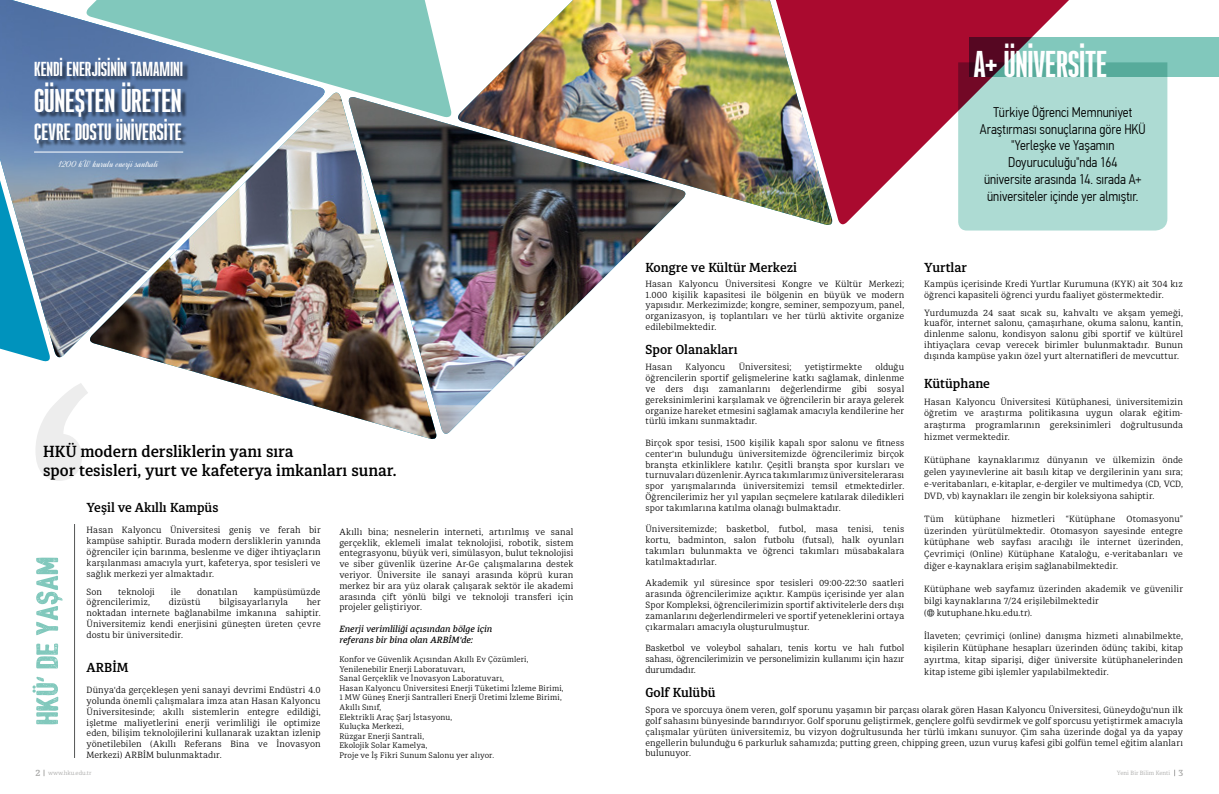
<style>
.page{position:relative;width:1219px;height:794px;background:#fff}
.page>*{position:absolute;margin:0;border:0;box-sizing:border-box;transform-origin:0 0}
.t1{font:700 37.3px "Ristretto Pro";letter-spacing:-.005em;color:#fff}
.t2{font:700 33px "Ristretto Pro";letter-spacing:-.005em;color:#fff}
.t3{font:700 23.5px "Ristretto Pro";color:#fff}
.t4{font:700 20.2px "Ristretto Pro";letter-spacing:-.005em;color:#fff}
.t5{font:600 16px/19.2px "Diaria Pro";color:#000}
.t6{font:300 14px/16.8px "PF Din Text Cond Pro";color:#000;text-align:center}
.t7{font:600 13px "Diaria Pro";color:#000}
.t8{font:10.4px "Dynalight";color:#fff}
.t9{font:300 9px/10.8px "Diaria Pro";letter-spacing:.01em;color:#000;text-align:justify}
.t10{font:italic 500 9px/10.8px "Diaria Pro";color:#000}
.t11{font:300 8px/9.6px "Diaria Pro";letter-spacing:.015em;color:#000}
.t12{font:300 6px "Diaria Pro";color:#a8a8a7}
.s1{font-weight:600;font-size:9px}
</style>
<div class="page">
<svg style="left:834px;top:0;width:235px;height:225px;fill:#aa0a2f"></svg>
<img style="left:478px;top:0;width:355px;height:225px">
<img style="left:52px;top:11px;width:35px;height:347px">
<img style="left:438px;top:97px;width:250px;height:337px">
<img style="left:87px;top:119px;width:350px;height:320px">
<svg style="left:82px;top:0;width:371px;height:119px;background:#87babe"></svg>
<svg style="left:0;top:0;width:52px;height:362px;background:#5c92b4"></svg>
<svg style="left:927px;top:609px;width:7px;height:7px"></svg>
<div style="left:958px;top:62px;width:209px;height:168px;background:#addbd3"></div>
<svg style="left:969px;top:37px;width:250px;height:40px;background:#6d9f98"></svg>
<svg style="left:36px;top:383px;width:52px;height:98px"></svg>
<hr style="left:74px;top:524px;width:1px;height:234px;background:#545656">
<svg style="left:32px;top:557px;width:31px;height:167px"></svg>
<div style="left:36px;top:59px;width:153px;height:91px;background:#000;opacity:.5"></div>
<hr style="left:34px;top:152px;width:149px;height:1px;background:#fff">
<h3 class="t4" style="left:34px;top:57px;width:151px">KENDİ ENERJİSİNİN TAMAMINI</h3>
<h2 class="t2" style="left:34px;top:81px;width:149px">GÜNEŞTEN ÜRETEN</h2>
<h3 class="t3" style="left:34px;top:118px;width:149px">ÇEVRE DOSTU ÜNİVERSİTE</h3>
<p class="t8" style="left:59px;top:158px;width:101px">1200 kW kurulu enerji santrali</p>
<h3 class="t5" style="left:43px;top:441px;width:355px">HKÜ modern dersliklerin yanı sıra<br>spor tesisleri, yurt ve kafeterya imkanları sunar.</h3>
<h3 class="t7" style="left:87px;top:500px;width:133px">Yeşil ve Akıllı Kampüs</h3>
<p class="t9" style="left:87px;top:525px;width:236px">Hasan Kalyoncu Üniversitesi geniş ve ferah bir kampüse sahiptir. Burada modern dersliklerin yanında öğrenciler için barınma, beslenme ve diğer ihtiyaçların karşılanması amacıyla yurt, kafeterya, spor tesisleri ve sağlık merkezi yer almaktadır.</p>
<p class="t9" style="left:87px;top:586px;width:17px">Son</p>
<p class="t9" style="left:118px;top:586px;width:38px">teknoloji</p>
<p class="t9" style="left:171px;top:586px;width:12px">ile</p>
<p class="t9" style="left:197px;top:586px;width:42px">donatılan</p>
<p class="t9" style="left:254px;top:586px;width:69px">kampüsümüzde</p>
<p class="t9" style="left:87px;top:597px;width:65px">öğrencilerimiz,</p>
<p class="t9" style="left:169px;top:597px;width:33px">dizüstü</p>
<p class="t9" style="left:219px;top:597px;width:70px">bilgisayarlarıyla</p>
<p class="t9" style="left:87px;top:597px;width:236px;text-indent:220px">her noktadan internete bağlanabilme imkanına sahiptir.<br>Üniversitemiz kendi enerjisini güneşten üreten çevre dostu bir üniversitedir.</p>
<h3 class="t7" style="left:87px;top:659px;width:43px">ARBİM</h3>
<p class="t9" style="left:87px;top:684px;width:236px">Dünya'da gerçekleşen yeni sanayi devrimi Endüstri 4.0 yolunda önemli çalışmalara imza atan Hasan Kalyoncu Üniversitesinde; akıllı sistemlerin entegre edildiği, işletme maliyetlerini enerji verimliliği ile optimize eden, bilişim teknolojilerini kullanarak uzaktan izlenip yönetilebilen (Akıllı Referans Bina ve İnovasyon Merkezi) ARBİM bulunmaktadır.</p>
<p class="t9" style="left:339px;top:526px;width:236px">Akıllı bina; nesnelerin interneti, artırılmış ve sanal gerçeklik, eklemeli imalat teknolojisi, robotik, sistem entegrasyonu, büyük veri, simülasyon, bulut teknolojisi ve siber güvenlik üzerine Ar-Ge çalışmalarına destek veriyor. Üniversite ile sanayi arasında köprü kuran merkez bir ara yüz olarak çalışarak sektör ile akademi arasında çift yönlü bilgi ve teknoloji transferi için projeler geliştiriyor.</p>
<p class="t10" style="left:339px;top:623px;width:154px">Enerji verimliliği açısından bölge için referans bir bina olan ARBİM'de:</p>
<p class="t11" style="left:339px;top:654px;width:226px">Konfor ve Güvenlik Açısından Akıllı Ev Çözümleri, Yenilenebilir Enerji Laboratuvarı,<br>Sanal Gerçeklik ve İnovasyon Laboratuvarı,<br>Hasan Kalyoncu Üniversitesi Enerji Tüketimi İzleme Birimi, 1 MW Güneş Enerji Santralleri Enerji Üretimi İzleme Birimi, Akıllı Sınıf,<br>Elektrikli Araç Şarj İstasyonu,<br>Kuluçka Merkezi,<br>Rüzgar Enerji Santrali,<br>Ekolojik Solar Kamelya,<br>Proje ve İş Fikri Sunum Salonu yer alıyor.</p>
<h1 class="t1" style="left:974px;top:42px;width:135px">A+ ÜNİVERSİTE</h1>
<h3 class="t7" style="left:645px;top:259px;width:153px">Kongre ve Kültür Merkezi</h3>
<h3 class="t6" style="left:980px;top:104px;width:167px">Türkiye Öğrenci Memnuniyet<br>Araştırması sonuçlarına göre HKÜ "Yerleşke ve Yaşamın<br>Doyuruculuğu"nda 164<br>üniversite arasında 14. sırada A+ üniversiteler içinde yer almıştır.</h3>
<h3 class="t7" style="left:924px;top:259px;width:44px">Yurtlar</h3>
<p class="t9" style="left:645px;top:278px;width:260px">Hasan Kalyoncu Üniversitesi Kongre ve Kültür Merkezi; 1.000 kişilik kapasitesi ile bölgenin en büyük ve modern yapısıdır. Merkezimizde; kongre, seminer, sempozyum, panel, organizasyon, iş toplantıları ve her türlü aktivite organize edilebilmektedir.</p>
<p class="t9" style="left:924px;top:278px;width:260px">Kampüs içerisinde Kredi Yurtlar Kurumuna (KYK) ait 304 kız öğrenci kapasiteli öğrenci yurdu faaliyet göstermektedir.</p>
<p class="t9" style="left:924px;top:307px;width:260px">Yurdumuzda 24 saat sıcak su, kahvaltı ve akşam yemeği, kuaför, internet salonu, çamaşırhane, okuma salonu, kantin, dinlenme salonu, kondisyon salonu gibi sportif ve kültürel ihtiyaçlara cevap verecek birimler bulunmaktadır. Bunun dışında kampüse yakın özel yurt alternatifleri de mevcuttur.</p>
<h3 class="t7" style="left:645px;top:342px;width:94px">Spor Olanakları</h3>
<p class="t9" style="left:645px;top:362px;width:28px">Hasan</p>
<p class="t9" style="left:686px;top:362px;width:41px">Kalyoncu</p>
<p class="t9" style="left:739px;top:362px;width:54px">Üniversitesi;</p>
<p class="t9" style="left:805px;top:362px;width:59px">yetiştirmekte</p>
<p class="t9" style="left:645px;top:362px;width:260px;text-indent:230px">olduğu öğrencilerin sportif gelişmelerine katkı sağlamak, dinlenme ve ders dışı zamanlarını değerlendirme gibi sosyal gereksinimlerini karşılamak ve öğrencilerin bir araya gelerek organize hareket etmesini sağlamak amacıyla kendilerine her türlü imkanı sunmaktadır.</p>
<p class="t9" style="left:645px;top:437px;width:260px">Birçok spor tesisi, 1500 kişilik kapalı spor salonu ve fitness center'ın bulunduğu üniversitemizde öğrencilerimiz birçok branşta etkinliklere katılır. Çeşitli branşta spor kursları ve turnuvaları düzenlenir. Ayrıca takımlarımız üniversitelerarası spor yarışmalarında üniversitemizi temsil etmektedirler.<br>Öğrencilerimiz her yıl yapılan seçmelere katılarak diledikleri spor takımlarına katılma olanağı bulmaktadır.</p>
<p class="t9" style="left:645px;top:524px;width:260px">Üniversitemizde; basketbol, futbol, masa tenisi, tenis kortu, badminton, salon futbolu (futsal), halk oyunları takımları bulunmakta ve öğrenci takımları müsabakalara katılmaktadırlar.</p>
<p class="t9" style="left:645px;top:578px;width:260px">Akademik yıl süresince spor tesisleri 09:00-22:30 saatleri arasında öğrencilerimize açıktır. Kampüs içerisinde yer alan Spor Kompleksi, öğrencilerimizin sportif aktivitelerle ders dışı zamanlarını değerlendirmeleri ve sportif yeteneklerini ortaya çıkarmaları amacıyla oluşturulmuştur.</p>
<p class="t9" style="left:645px;top:643px;width:260px">Basketbol ve voleybol sahaları, tenis kortu ve halı futbol sahası, öğrencilerimizin ve personelimizin kullanımı için hazır durumdadır.</p>
<p class="t9" style="left:645px;top:704px;width:539px">Spora ve sporcuya önem veren, golf sporunu yaşamın bir parçası olarak gören Hasan Kalyoncu Üniversitesi, Güneydoğu'nun ilk golf sahasını bünyesinde barındırıyor. Golf sporunu geliştirmek, gençlere golfü sevdirmek ve golf sporcusu yetiştirmek amacıyla çalışmalar yürüten üniversitemiz, bu vizyon doğrultusunda her türlü imkanı sunuyor. Çim saha üzerinde doğal ya da yapay engellerin bulunduğu 6 parkurluk sahamızda; putting green, chipping green, uzun vuruş kafesi gibi golfün temel eğitim alanları bulunuyor.</p>
<h3 class="t7" style="left:924px;top:376px;width:67px">Kütüphane</h3>
<p class="t9" style="left:924px;top:396px;width:260px;line-height:11.7px">Hasan Kalyoncu Üniversitesi Kütüphanesi, üniversitemizin öğretim ve araştırma politikasına uygun olarak eğitim&shy;araştırma programlarının gereksinimleri doğrultusunda hizmet vermektedir.</p>
<p class="t9" style="left:924px;top:454px;width:260px;line-height:11.7px">Kütüphane kaynaklarımız dünyanın ve ülkemizin önde gelen yayınevlerine ait basılı kitap ve dergilerinin yanı sıra; e-veritabanları, e-kitaplar, e-dergiler ve multimedya (CD, VCD, DVD, vb) kaynakları ile zengin bir koleksiyona sahiptir.</p>
<p class="t9" style="left:924px;top:513px;width:260px;line-height:11.7px">Tüm kütüphane hizmetleri “Kütüphane Otomasyonu” üzerinden yürütülmektedir. Otomasyon sayesinde entegre kütüphane web sayfası aracılığı ile internet üzerinden, Çevrimiçi (Online) Kütüphane Kataloğu, e-veritabanları ve diğer e-kaynaklara erişim sağlanabilmektedir.</p>
<p class="t9" style="left:924px;top:583px;width:260px;line-height:11.8px;text-align:left">Kütüphane web sayfamız üzerinden akademik ve güvenilir bilgi kaynaklarına 7/24 erişilebilmektedir<br>( kutuphane.hku.edu.tr).</p>
<p class="t9" style="left:924px;top:630px;width:260px;line-height:11.7px">İlaveten; çevrimiçi (online) danışma hizmeti alınabilmekte, kişilerin Kütüphane hesapları üzerinden ödünç takibi, kitap ayırtma, kitap siparişi, diğer üniversite kütüphanelerinden kitap isteme gibi işlemler yapılabilmektedir.</p>
<h3 class="t7" style="left:645px;top:684px;width:72px">Golf Kulübü</h3>
<p class="t12" style="left:36px;top:769px;width:58px"><span class="s1">2</span> www.hku.edu.tr</p>
<p class="t12" style="left:1117px;top:769px;width:68px">Yeni Bir Bilim Kenti <span class="s1">3</span></p>
</div>
